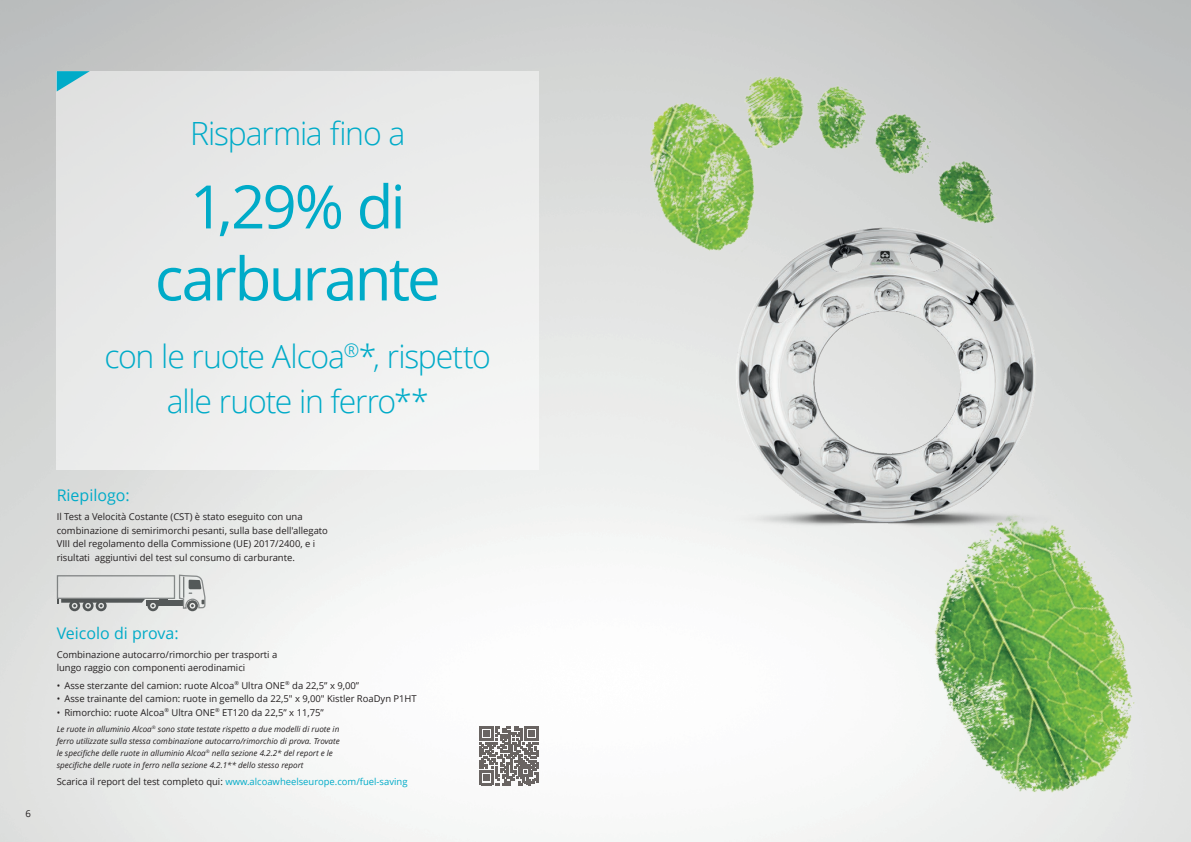
<style>
.page{position:relative;width:1191px;height:842px;background:#fff}
.page>*{position:absolute;margin:0;border:0;box-sizing:border-box;transform-origin:0 0}
.t1{font:60px/72px "Open Sans";letter-spacing:-.045em;color:#00abc8;text-align:center}
.t2{font:300 32px/45px "Open Sans";letter-spacing:-.04em;color:#00abc8;text-align:center}
.t3{font:16px "Open Sans";color:#00abc8}
.t4{font:9.6px "Open Sans";color:#231f20}
.t5{font:9.4px/13.5px "Open Sans";color:#231f20}
.t6{font:9.4px "Open Sans";color:#00abc8}
.t7{font:italic 8.1px/12.2px "Open Sans";color:#231f20}
.s1{color:#231f20}
</style>
<div class="page">
<img style="left:0;top:0;width:1191px;height:842px">
<img style="left:866px;top:447px;width:325px;height:385px">
<img style="left:585px;top:0;width:472px;height:302px">
<img style="left:639px;top:208px;width:494px;height:329px">
<svg style="left:480px;top:726px;width:58px;height:59px"></svg>
<div style="left:57px;top:71px;width:482px;height:399px;background:#ebeceb"></div>
<svg style="left:57px;top:71px;width:33px;height:20px"></svg>
<div style="left:146px;top:600px;width:39px;height:6px;background:#545959"></div>
<svg style="left:57px;top:599px;width:111px;height:12px"></svg>
<div style="left:57px;top:576px;width:117px;height:22px;background:#e2e3e2"></div>
<div style="left:57px;top:575px;width:118px;height:24px;border:1px solid #939697"></div>
<svg style="left:178px;top:574px;width:28px;height:37px"></svg>
<h2 class="t2" style="left:190px;top:110px;width:217px">Risparmia fino a</h2>
<h1 class="t1" style="left:155px;top:169px;width:287px">1,29% di carburante</h1>
<h2 class="t2" style="left:104px;top:333px;width:388px">con le ruote Alcoa<sup>®</sup>*, rispetto alle ruote in ferro**</h2>
<h3 class="t3" style="left:57px;top:484px;width:75px">Riepilogo:</h3>
<p class="t5" style="left:57px;top:510px;width:273px">Il Test a Velocità Costante (CST) è stato eseguito con una combinazione di semirimorchi pesanti, sulla base dell'allegato VIII del regolamento della Commissione (UE) 2017/2400, e i risultati aggiuntivi del test sul consumo di carburante.</p>
<p class="t4" style="left:26px;top:807px;width:7px">6</p>
<h3 class="t3" style="left:57px;top:622px;width:123px">Veicolo di prova:</h3>
<p class="t5" style="left:57px;top:647px;width:222px">Combinazione autocarro/rimorchio per trasporti a lungo raggio con componenti aerodinamici</p>
<p class="t5" style="left:57px;top:678px;width:304px">• Asse sterzante del camion: ruote Alcoa<sup>®</sup> Ultra ONE<sup>®</sup> da 22,5” x 9,00”</p>
<p class="t5" style="left:57px;top:692px;width:362px">• Asse trainante del camion: ruote in gemello da 22,5" x 9,00" Kistler RoaDyn P1HT</p>
<p class="t5" style="left:57px;top:705px;width:269px">• Rimorchio: ruote Alcoa<sup>®</sup> Ultra ONE<sup>®</sup> ET120 da 22,5” x 11,75”</p>
<p class="t7" style="left:57px;top:722px;width:284px">Le ruote in alluminio Alcoa<sup>®</sup> sono state testate rispetto a due modelli di ruote in ferro utilizzate sulla stessa combinazione autocarro/rimorchio di prova. Trovate le specifiche delle ruote in alluminio Alcoa<sup>®</sup> nella sezione 4.2.2* del report e le specifiche delle ruote in ferro nella sezione 4.2.1** dello stesso report</p>
<p class="t6" style="left:57px;top:775px;width:352px"><span class="s1">Scarica il report del test completo qui:</span> www.alcoawheelseurope.com/fuel-saving</p>
</div>
